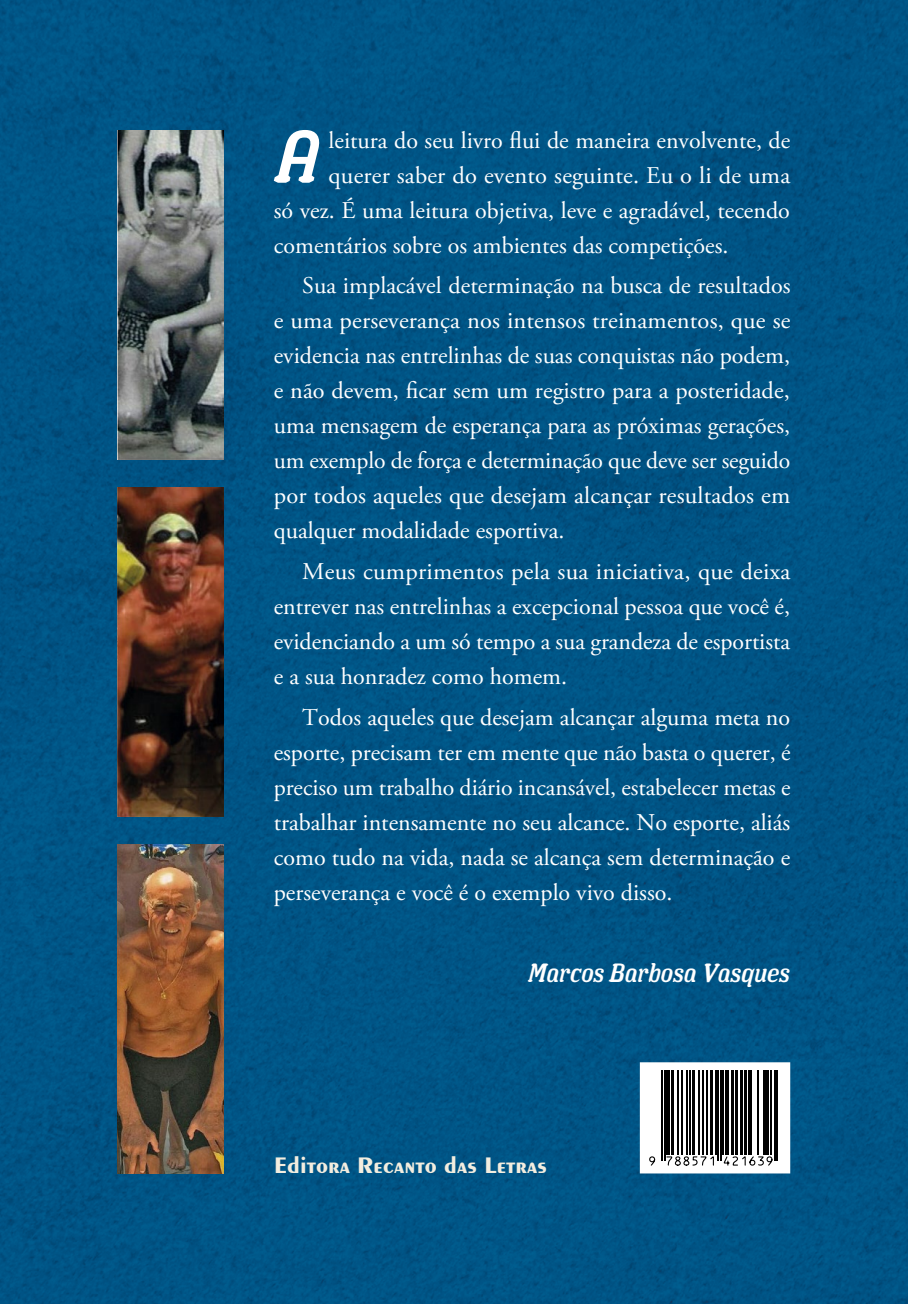
<style>
.page{position:relative;width:908px;height:1304px;background:#fff}
.page>*{position:absolute;margin:0;border:0;box-sizing:border-box;transform-origin:0 0}
.t1{font:italic 73.2px "Los Feliz OT";color:#fff}
.t2{font:italic 26px "Los Feliz OT";color:#fff}
.t3{font:24px/35px "Adobe Garamond Pro";color:#fff;text-align:justify}
.t4{font:700 24px "Peignot LT Std";color:#f3eddf}
</style>
<div class="page">
<img style="left:0;top:0;width:907px;height:1304px">
<div style="left:639px;top:1062px;width:150px;height:111px;background:#fff;border:2px solid #fff"></div>
<svg style="left:662px;top:1070px;width:116px;height:91px;fill:#000"></svg>
<hr style="left:661px;top:1070px;width:1px;height:91px;background:#000">
<hr style="left:663px;top:1070px;width:2px;height:91px;background:#000">
<hr style="left:666px;top:1070px;width:3px;height:85px;background:#000">
<hr style="left:671px;top:1070px;width:2px;height:85px;background:#000">
<hr style="left:677px;top:1070px;width:1px;height:85px;background:#000">
<hr style="left:680px;top:1070px;width:2px;height:85px;background:#000">
<hr style="left:685px;top:1070px;width:2px;height:85px;background:#000">
<hr style="left:689px;top:1070px;width:1px;height:85px;background:#000">
<hr style="left:691px;top:1070px;width:3px;height:85px;background:#000">
<hr style="left:698px;top:1070px;width:1px;height:85px;background:#000">
<hr style="left:701px;top:1070px;width:1px;height:85px;background:#000">
<hr style="left:706px;top:1070px;width:1px;height:85px;background:#000">
<hr style="left:710px;top:1070px;width:2px;height:85px;background:#000">
<hr style="left:715px;top:1070px;width:1px;height:85px;background:#000">
<hr style="left:717px;top:1070px;width:1px;height:91px;background:#000">
<hr style="left:720px;top:1070px;width:1px;height:91px;background:#000">
<hr style="left:722px;top:1070px;width:1px;height:85px;background:#000">
<svg style="left:724px;top:1070px;width:4px;height:85px"></svg>
<hr style="left:731px;top:1070px;width:2px;height:85px;background:#000">
<hr style="left:734px;top:1070px;width:3px;height:85px;background:#000">
<hr style="left:739px;top:1070px;width:3px;height:85px;background:#000">
<hr style="left:744px;top:1070px;width:2px;height:85px;background:#000">
<hr style="left:748px;top:1070px;width:1px;height:85px;background:#000">
<hr style="left:750px;top:1070px;width:1px;height:85px;background:#000">
<hr style="left:756px;top:1070px;width:1px;height:85px;background:#000">
<hr style="left:762px;top:1070px;width:1px;height:85px;background:#000">
<hr style="left:765px;top:1070px;width:3px;height:85px;background:#000">
<hr style="left:770px;top:1070px;width:1px;height:85px;background:#000">
<hr style="left:773px;top:1070px;width:1px;height:91px;background:#000">
<hr style="left:776px;top:1070px;width:1px;height:91px;background:#000">
<svg style="left:649px;top:1155px;width:123px;height:11px"></svg>
<img style="left:118px;top:130px;width:105px;height:329px">
<img style="left:118px;top:488px;width:105px;height:328px">
<img style="left:118px;top:845px;width:105px;height:328px">
<h1 class="t1" style="left:275px;top:111px;width:47px">A</h1>
<p class="t3" style="left:328px;top:123px;width:463px">leitura do seu livro flui de maneira envolvente, de</p>
<p class="t3" style="left:328px;top:158px;width:463px">querer saber do evento seguinte. Eu o li de uma</p>
<p class="t3" style="left:274px;top:193px;width:517px">só vez. É uma leitura objetiva, leve e agradável, tecendo</p>
<p class="t3" style="left:274px;top:228px;width:456px">comentários sobre os ambientes das competições.</p>
<p class="t3" style="left:274px;top:269px;width:518px;text-indent:28px">Sua implacável determinação na busca de resultados e uma perseverança nos intensos treinamentos, que se evidencia nas entrelinhas de suas conquistas não podem, e não devem, ficar sem um registro para a posteridade, uma mensagem de esperança para as próximas gerações, um exemplo de força e determinação que deve ser seguido por todos aqueles que desejam alcançar resultados em qualquer modalidade esportiva.</p>
<p class="t3" style="left:274px;top:555px;width:518px;text-indent:28px">Meus cumprimentos pela sua iniciativa, que deixa entrever nas entrelinhas a excepcional pessoa que você é, evidenciando a um só tempo a sua grandeza de esportista e a sua honradez como homem.</p>
<p class="t3" style="left:274px;top:701px;width:518px;text-indent:28px">Todos aqueles que desejam alcançar alguma meta no esporte, precisam ter em mente que não basta o querer, é preciso um trabalho diário incansável, estabelecer metas e trabalhar intensamente no seu alcance. No esporte, aliás como tudo na vida, nada se alcança sem determinação e perseverança e você é o exemplo vivo disso.</p>
<p class="t2" style="left:528px;top:957px;width:263px">Marcos Barbosa Vasques</p>
<p class="t4" style="left:274px;top:1152px;width:274px">Editora Recanto das Letras</p>
</div>
